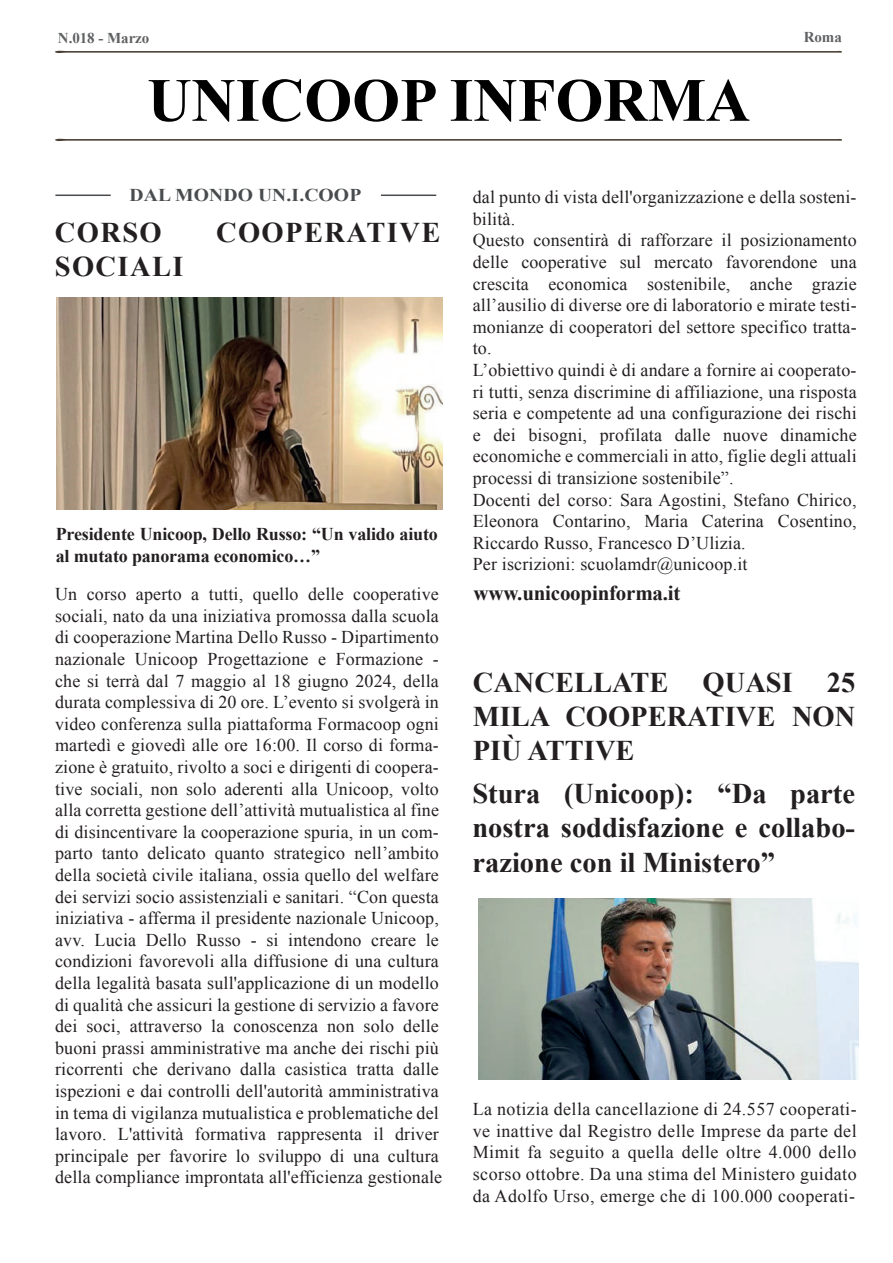
<style>
.page{position:relative;width:893px;height:1263px;background:#fff}
.page>*{position:absolute;margin:0;border:0;box-sizing:border-box;transform-origin:0 0}
.t1{font:700 61.5px "Times New Roman";color:#000001}
.t2{font:700 28.5px/34.2px "Times New Roman";color:#231f20;text-align:justify}
.t3{font:700 28.5px "Times New Roman";letter-spacing:.05em;color:#231f20}
.t4{font:700 21px "Times New Roman";letter-spacing:-.01em;color:#231f20}
.t5{font:18px/21.6px "Times New Roman";letter-spacing:.01em;color:#231f20}
.t6{font:700 18px/21.6px "Times New Roman";letter-spacing:-.01em;color:#231f20}
.t7{font:700 18px "Times New Roman";letter-spacing:.005em;color:#494c4e;scale:1.09 1}
.t8{font:700 15px "Times New Roman";letter-spacing:-.005em;color:#5f6163}
</style>
<div class="page">
<svg style="left:55px;top:138px;width:787px;height:4px"></svg>
<svg style="left:55px;top:50px;width:787px;height:3px"></svg>
<hr style="left:55px;top:195px;width:56px;height:1px;background:#494c4e">
<hr style="left:381px;top:195px;width:55px;height:1px;background:#494c4e">
<img style="left:56px;top:298px;width:387px;height:211px">
<img style="left:478px;top:899px;width:380px;height:181px">
<p class="t8" style="left:58px;top:28px;width:93px">N.018 - Marzo</p>
<p class="t8" style="left:804px;top:26px;width:40px">Roma</p>
<h1 class="t1" style="left:147px;top:58px;width:604px">UNICOOP INFORMA</h1>
<p class="t7" style="left:130px;top:183px;width:214px">DAL MONDO UN.I.COOP</p>
<h2 class="t2" style="left:55px;top:215px;width:109px">CORSO</h2>
<h2 class="t3" style="left:216px;top:213px;width:226px">COOPERATIVE</h2>
<h2 class="t3" style="left:55px;top:247px;width:130px">SOCIALI</h2>
<p class="t6" style="left:56px;top:523px;width:384px">Presidente Unicoop, Dello Russo: “Un valido aiuto al mutato panorama economico…”</p>
<p class="t5" style="left:55px;top:583px;width:389px">Un corso aperto a tutti, quello delle cooperative sociali, nato da una iniziativa promossa dalla scuola di cooperazione Martina Dello Russo - Dipartimento nazionale Unicoop Progettazione e Formazione - che si terrà dal 7 maggio al 18 giugno 2024, della durata complessiva di 20 ore. L’evento si svolgerà in video conferenza sulla piattaforma Formacoop ogni martedì e giovedì alle ore 16:00. Il corso di forma&shy;zione è gratuito, rivolto a soci e dirigenti di coopera&shy;tive sociali, non solo aderenti alla Unicoop, volto alla corretta gestione dell’attività mutualistica al fine di disincentivare la cooperazione spuria, in un com&shy;parto tanto delicato quanto strategico nell’ambito della società civile italiana, ossia quello del welfare dei servizi socio assistenziali e sanitari. “Con questa iniziativa - afferma il presidente nazionale Unicoop, avv. Lucia Dello Russo - si intendono creare le condizioni favorevoli alla diffusione di una cultura della legalità basata sull'applicazione di un modello di qualità che assicuri la gestione di servizio a favore dei soci, attraverso la conoscenza non solo delle buoni prassi amministrative ma anche dei rischi più ricorrenti che derivano dalla casistica tratta dalle ispezioni e dai controlli dell'autorità amministrativa in tema di vigilanza mutualistica e problematiche del lavoro. L'attività formativa rappresenta il driver principale per favorire lo sviluppo di una cultura della compliance improntata all'efficienza gestionale</p>
<p class="t5" style="left:473px;top:186px;width:385px">dal punto di vista dell'organizzazione e della sosteni&shy;bilità.<br>Questo consentirà di rafforzare il posizionamento delle cooperative sul mercato favorendone una crescita economica sostenibile, anche grazie all’ausilio di diverse ore di laboratorio e mirate testi&shy;monianze di cooperatori del settore specifico tratta&shy;to.<br>L’obiettivo quindi è di andare a fornire ai cooperato&shy;ri tutti, senza discrimine di affiliazione, una risposta seria e competente ad una configurazione dei rischi e dei bisogni, profilata dalle nuove dinamiche economiche e commerciali in atto, figlie degli attuali processi di transizione sostenibile”.<br>Docenti del corso: Sara Agostini, Stefano Chirico, Eleonora Contarino, Maria Caterina Cosentino, Riccardo Russo, Francesco D’Ulizia.<br>Per iscrizioni: scuolamdr@unicoop.it</p>
<p class="t4" style="left:474px;top:579px;width:208px">www.unicoopinforma.it</p>
<h2 class="t2" style="left:473px;top:665px;width:384px">CANCELLATE QUASI 25<br>MILA COOPERATIVE NON PIÙ ATTIVE</h2>
<h2 class="t2" style="left:472px;top:776px;width:384px">Stura (Unicoop): “Da parte nostra soddisfazione e collabo&shy;razione con il Ministero”</h2>
<p class="t5" style="left:473px;top:1098px;width:385px;text-align:justify">La notizia della cancellazione di 24.557 cooperati&shy;ve inattive dal Registro delle Imprese da parte del Mimit fa seguito a quella delle oltre 4.000 dello scorso ottobre. Da una stima del Ministero guidato da Adolfo Urso, emerge che di 100.000 cooperati-</p>
</div>
